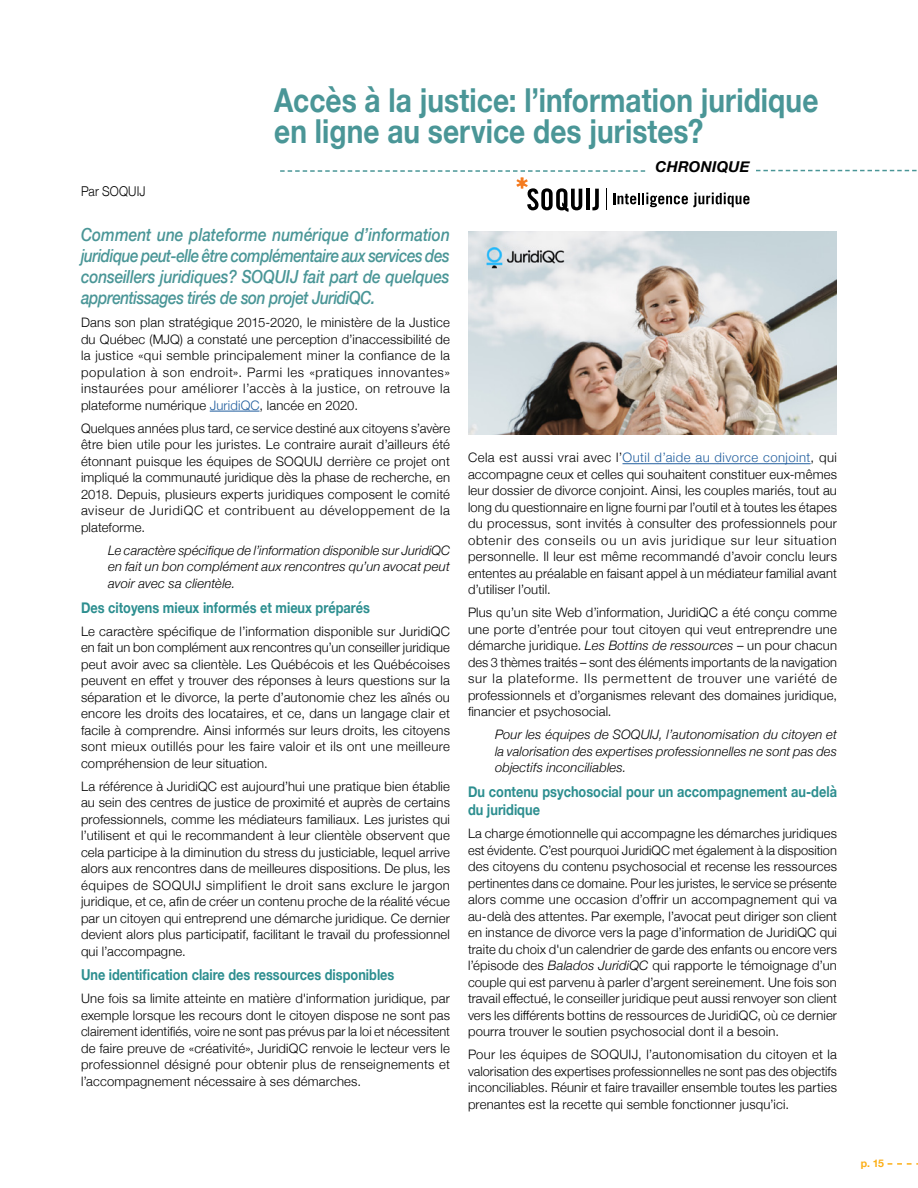
<style>
.page{position:relative;width:918px;height:1188px;background:#fff}
.page>*{position:absolute;margin:0;border:0;box-sizing:border-box;transform-origin:0 0}
.t1{font:700 33px/31.5px "Helvetica Neue";letter-spacing:.005em;color:#4a9697;scale:.85 1}
.t2{font:italic 500 18px/21px "Helvetica Neue";letter-spacing:-.025em;color:#4a9697;text-align:justify;scale:.86 1}
.t3{font:700 15px/18px "Helvetica Neue";color:#2c8e8f;scale:.85 1}
.t4{font:italic 700 15px "Helvetica Neue";letter-spacing:.01em;color:#000}
.t5{font:300 13.5px "Helvetica Neue";letter-spacing:.01em;color:#000;scale:.9 1}
.t6{font:300 13.05px/16.5px "Helvetica Neue";letter-spacing:.015em;color:#000;text-align:justify}
.t7{font:italic 300 13.05px/16.5px "Helvetica Neue";letter-spacing:.01em;color:#000;text-align:justify}
.t8{font:700 10.5px "Helvetica Neue";color:#fcaf17}
.s1{color:#215e9e}
.s2{font-style:italic}
</style>
<div class="page">
<svg style="left:888px;top:1163px;width:30px;height:2px"></svg>
<hr style="left:210px;top:411px;width:50px;height:1px;background:#215e9e">
<svg style="left:280px;top:170px;width:470px;height:42px"></svg>
<svg style="left:756px;top:170px;width:161px;height:1px"></svg>
<img style="left:468px;top:231px;width:369px;height:204px">
<hr style="left:623px;top:463px;width:188px;height:1px;background:#215e9e">
<h1 class="t1" style="left:274px;top:85px;width:642px">Accès à la justice: l’information juridique en ligne au service des juristes?</h1>
<p class="t5" style="left:81px;top:180px;width:73px">Par SOQUIJ</p>
<h2 class="t2" style="left:81px;top:223px;width:431px">Comment une plateforme numérique d’information juridique peut-elle être complémentaire aux services des conseillers juridiques? SOQUIJ fait part de quelques apprentissages tirés de son projet JuridiQC.</h2>
<p class="t6" style="left:81px;top:313px;width:371px">Dans son plan stratégique 2015-2020, le ministère de la Justice du Québec (MJQ) a constaté une perception d’inaccessibilité de la justice «qui semble principalement miner la confiance de la population à son endroit». Parmi les «pratiques innovantes» instaurées pour améliorer l’accès à la justice, on retrouve la plateforme numérique <span class="s1">JuridiQC</span>, lancée en 2020.</p>
<p class="t6" style="left:81px;top:419px;width:371px">Quelques années plus tard, ce service destiné aux citoyens s’avère être bien utile pour les juristes. Le contraire aurait d’ailleurs été étonnant puisque les équipes de SOQUIJ derrière ce projet ont impliqué la communauté juridique dès la phase de recherche, en 2018. Depuis, plusieurs experts juridiques composent le comité aviseur de JuridiQC et contribuent au développement de la plateforme.</p>
<p class="t7" style="left:108px;top:541px;width:344px">Le caractère spécifique de l’information disponible sur JuridiQC en fait un bon complément aux rencontres qu’un avocat peut avoir avec sa clientèle.</p>
<p class="t3" style="left:81px;top:599px;width:341px">Des citoyens mieux informés et mieux préparés</p>
<p class="t6" style="left:81px;top:622px;width:371px">Le caractère spécifique de l’information disponible sur JuridiQC en fait un bon complément aux rencontres qu’un conseiller juridique peut avoir avec sa clientèle. Les Québécois et les Québécoises peuvent en effet y trouver des réponses à leurs questions sur la séparation et le divorce, la perte d’autonomie chez les aînés ou encore les droits des locataires, et ce, dans un langage clair et facile à comprendre. Ainsi informés sur leurs droits, les citoyens sont mieux outillés pour les faire valoir et ils ont une meilleure compréhension de leur situation.</p>
<p class="t6" style="left:81px;top:777px;width:371px">La référence à JuridiQC est aujourd’hui une pratique bien établie au sein des centres de justice de proximité et auprès de certains professionnels, comme les médiateurs familiaux. Les juristes qui l’utilisent et qui le recommandent à leur clientèle observent que cela participe à la diminution du stress du justiciable, lequel arrive alors aux rencontres dans de meilleures dispositions. De plus, les équipes de SOQUIJ simplifient le droit sans exclure le jargon juridique, et ce, afin de créer un contenu proche de la réalité vécue par un citoyen qui entreprend une démarche juridique. Ce dernier devient alors plus participatif, facilitant le travail du professionnel qui l’accompagne.</p>
<p class="t3" style="left:81px;top:966px;width:370px">Une identification claire des ressources disponibles</p>
<p class="t6" style="left:81px;top:990px;width:371px">Une fois sa limite atteinte en matière d'information juridique, par exemple lorsque les recours dont le citoyen dispose ne sont pas clairement identifiés, voire ne sont pas prévus par la loi et nécessitent de faire preuve de «créativité», JuridiQC renvoie le lecteur vers le professionnel désigné pour obtenir plus de renseignements et l’accompagnement nécessaire à ses démarches.</p>
<p class="t4" style="left:656px;top:155px;width:96px">CHRONIQUE</p>
<p class="t6" style="left:468px;top:449px;width:371px">Cela est aussi vrai avec l’<span class="s1">Outil d’aide au divorce conjoint</span>, qui accompagne ceux et celles qui souhaitent constituer eux-mêmes leur dossier de divorce conjoint. Ainsi, les couples mariés, tout au long du questionnaire en ligne fourni par l’outil et à toutes les étapes du processus, sont invités à consulter des professionnels pour obtenir des conseils ou un avis juridique sur leur situation personnelle. Il leur est même recommandé d’avoir conclu leurs ententes au préalable en faisant appel à un médiateur familial avant d’utiliser l’outil.</p>
<p class="t6" style="left:468px;top:604px;width:371px">Plus qu’un site Web d’information, JuridiQC a été conçu comme une porte d’entrée pour tout citoyen qui veut entreprendre une démarche juridique. <span class="s2">Les Bottins de ressources</span> – un pour chacun des 3 thèmes traités – sont des éléments importants de la navigation sur la plateforme. Ils permettent de trouver une variété de professionnels et d’organismes relevant des domaines juridique, financier et psychosocial.</p>
<p class="t7" style="left:495px;top:726px;width:344px">Pour les équipes de SOQUIJ, l’autonomisation du citoyen et la valorisation des expertises professionnelles ne sont pas des objectifs inconciliables.</p>
<p class="t3" style="left:468px;top:783px;width:436px">Du contenu psychosocial pour un accompagnement au-delà du juridique</p>
<p class="t6" style="left:468px;top:824px;width:371px">La charge émotionnelle qui accompagne les démarches juridiques est évidente. C’est pourquoi JuridiQC met également à la disposition des citoyens du contenu psychosocial et recense les ressources pertinentes dans ce domaine. Pour les juristes, le service se présente alors comme une occasion d’offrir un accompagnement qui va au-delà des attentes. Par exemple, l’avocat peut diriger son client en instance de divorce vers la page d’information de JuridiQC qui traite du choix d'un calendrier de garde des enfants ou encore vers l’épisode des <span class="s2">Balados JuridiQC</span> qui rapporte le témoignage d’un couple qui est parvenu à parler d’argent sereinement. Une fois son travail effectué, le conseiller juridique peut aussi renvoyer son client vers les différents bottins de ressources de JuridiQC, où ce dernier pourra trouver le soutien psychosocial dont il a besoin.</p>
<p class="t6" style="left:468px;top:1045px;width:371px">Pour les équipes de SOQUIJ, l’autonomisation du citoyen et la valorisation des expertises professionnelles ne sont pas des objectifs inconciliables. Réunir et faire travailler ensemble toutes les parties prenantes est la recette qui semble fonctionner jusqu’ici.</p>
<p class="t8" style="left:861px;top:1155px;width:25px">p. 15</p>
</div>
